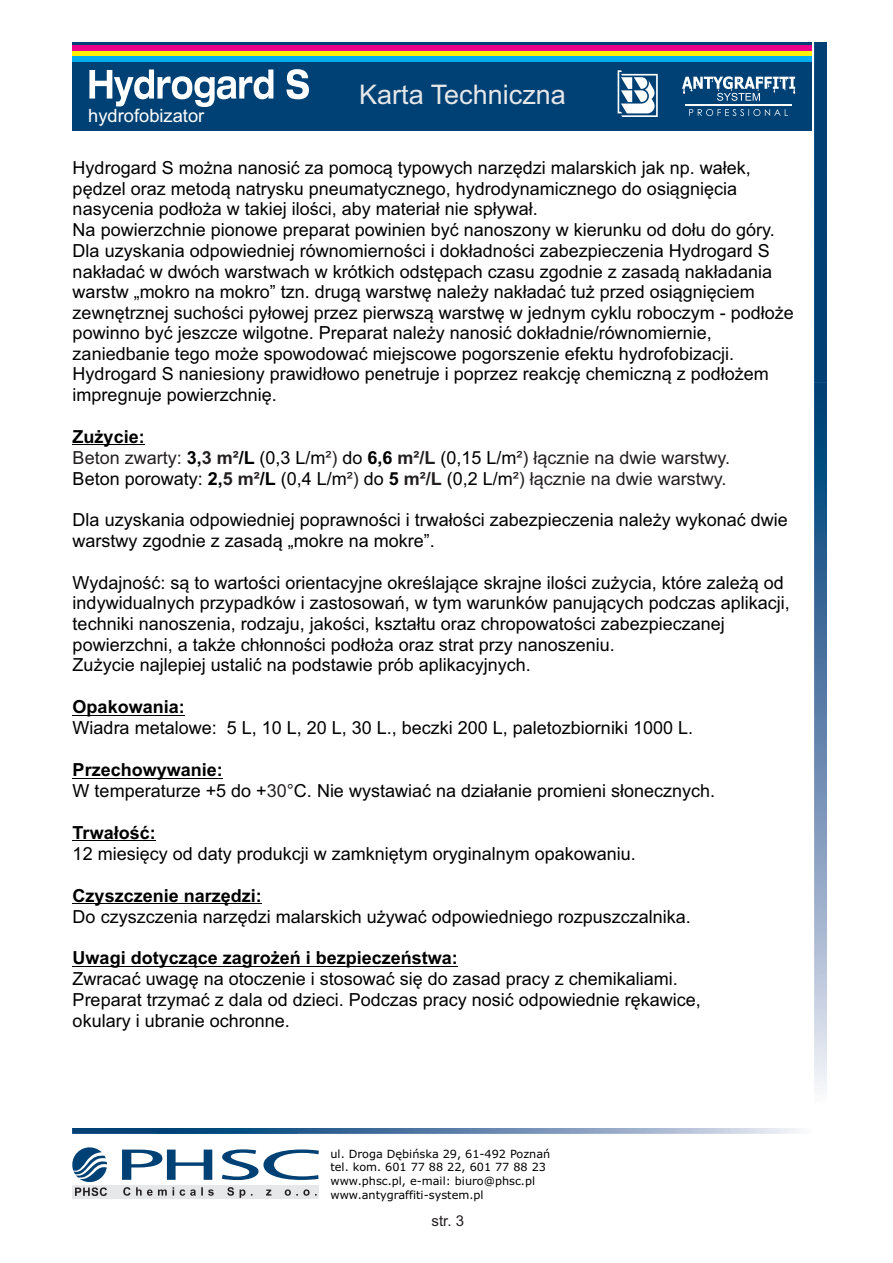
<style>
.page{position:relative;width:893px;height:1263px;background:#fff}
.page>*{position:absolute;margin:0;border:0;box-sizing:border-box;transform-origin:0 0}
.t1{font:27px "Arial";color:#e6e7e9}
.t2{font:18.3px "Arial";color:#fff}
.t3{font:18px/20.5px "Arial";color:#000}
.t4{font:18px/20.9px "Arial";color:#231f20}
.t5{font:700 18px "Arial";color:#000}
.t6{font:15px "Arial";color:#231f20}
.t7{font:11.25px/13.6px "Verdana";color:#000}
.s1{font-weight:700;color:#000}
.s2{font-weight:700}
.s3{color:#000}
.s4{color:#231f20}
</style>
<div class="page">
<img style="left:814px;top:43px;width:13px;height:1047px">
<img style="left:72px;top:1128px;width:728px;height:6px">
<hr style="left:73px;top:444px;width:72px;height:1px;background:#000">
<hr style="left:73px;top:715px;width:112px;height:1px;background:#000">
<hr style="left:73px;top:778px;width:150px;height:1px;background:#000">
<hr style="left:73px;top:840px;width:83px;height:1px;background:#000">
<hr style="left:73px;top:903px;width:189px;height:1px;background:#000">
<hr style="left:73px;top:966px;width:385px;height:1px;background:#000">
<svg style="left:122px;top:1149px;width:197px;height:31px"></svg>
<div style="left:72px;top:1185px;width:247px;height:13px;background:#e6e7e9"></div>
<svg style="left:123px;top:1187px;width:194px;height:11px"></svg>
<svg style="left:72px;top:1147px;width:35px;height:49px"></svg>
<div style="left:72px;top:43px;width:740px;height:88px;background:#004175"></div>
<div style="left:72px;top:46px;width:740px;height:5px;background:#ed028c"></div>
<div style="left:72px;top:51px;width:740px;height:5px;background:#fff101"></div>
<div style="left:72px;top:56px;width:740px;height:5px;background:#00aeef"></div>
<svg style="left:689px;top:109px;width:99px;height:7px"></svg>
<hr style="left:685px;top:104px;width:107px;height:2px;background:#fff">
<svg style="left:682px;top:76px;width:113px;height:25px"></svg>
<svg style="left:89px;top:69px;width:220px;height:38px"></svg>
<svg style="left:618px;top:70px;width:40px;height:47px"></svg>
<p class="t2" style="left:88px;top:109px;width:118px">hydrofobizator</p>
<h1 class="t1" style="left:359px;top:85px;width:208px">Karta Techniczna</h1>
<p class="t3" style="left:73px;top:159px;width:723px">Hydrogard S można nanosić za pomocą typowych narzędzi malarskich jak np. wałek, pędzel oraz metodą natrysku pneumatycznego, hydrodynamicznego do osiągnięcia nasycenia podłoża w takiej ilości, aby materiał nie spływał.<br>Na powierzchnie pionowe preparat powinien być nanoszony w kierunku od dołu do góry.<br>Dla uzyskania odpowiedniej równomierności i dokładności zabezpieczenia Hydrogard S nakładać w dwóch warstwach w krótkich odstępach czasu zgodnie z zasadą nakładania warstw „mokro na mokro” tzn. drugą warstwę należy nakładać tuż przed osiągnięciem zewnętrznej suchości pyłowej przez pierwszą warstwę w jednym cyklu roboczym - podłoże powinno być jeszcze wilgotne. Preparat należy nanosić dokładnie/równomiernie, zaniedbanie tego może spowodować miejscowe pogorszenie efektu hydrofobizacji.<br>Hydrogard S naniesiony prawidłowo penetruje i poprzez reakcję chemiczną z podłożem impregnuje powierzchnię.</p>
<p class="t4" style="left:73px;top:428px;width:659px"><span class="s1">Zużycie:<br></span>Beton zwarty: <span class="s1">3,</span><span class="s2">3 m²</span><span class="s1">/L</span> <span class="s3">(0,3 L/m</span>²) <span class="s3">do</span> <span class="s1">6,6</span> <span class="s2">m²/L</span> <span class="s3">(0,15 L/m</span>²) łącznie na dwie warstwy.<br><span class="s3">Beton porowaty:</span> <span class="s1">2,</span><span class="s2">5 m²</span><span class="s1">/L</span> <span class="s3">(0,4 L/m</span>²) <span class="s3">do</span> <span class="s1">5</span> <span class="s2">m²/L</span> <span class="s3">(0,2 L/m</span>²) łącznie na dwie warstwy.</p>
<p class="t3" style="left:73px;top:511px;width:717px">Dla uzyskania odpowiedniej poprawności i trwałości zabezpieczenia należy wykonać dwie warstwy zgodnie z zasadą „mokre na mokre”.</p>
<p class="t3" style="left:73px;top:574px;width:719px">Wydajność: są to wartości orientacyjne określające skrajne ilości zużycia, które zależą od indywidualnych przypadków i zastosowań, w tym warunków panujących podczas aplikacji, techniki nanoszenia, rodzaju, jakości, kształtu oraz chropowatości zabezpieczanej powierzchni, a także chłonności podłoża oraz strat przy nanoszeniu.<br>Zużycie najlepiej ustalić na podstawie prób aplikacyjnych.</p>
<p class="t5" style="left:73px;top:700px;width:114px">Opakowania:</p>
<p class="t3" style="left:73px;top:719px;width:622px">Wiadra metalowe: 5 L, 10 L, 20 L, 30 L., beczki 200 L, paletozbiorniki 1000 L.</p>
<p class="t3" style="left:73px;top:761px;width:644px"><span class="s2">Przechowywanie:<br></span>W temperaturze +5 do +<span class="s4">30°</span>C. Nie wystawiać na działanie promieni słonecznych.</p>
<p class="t5" style="left:73px;top:826px;width:85px">Trwałość:</p>
<p class="t3" style="left:73px;top:845px;width:565px">12 miesięcy od daty produkcji w zamkniętym oryginalnym opakowaniu.</p>
<p class="t5" style="left:73px;top:888px;width:191px">Czyszczenie narzędzi:</p>
<p class="t3" style="left:73px;top:908px;width:620px">Do czyszczenia narzędzi malarskich używać odpowiedniego rozpuszczalnika.</p>
<p class="t5" style="left:73px;top:951px;width:387px">Uwagi dotyczące zagrożeń i bezpieczeństwa:</p>
<p class="t3" style="left:73px;top:970px;width:630px">Zwracać uwagę na otoczenie i stosować się do zasad pracy z chemikaliami.<br>Preparat trzymać z dala od dzieci. Podczas pracy nosić odpowiednie rękawice, okulary i ubranie ochronne.</p>
<p class="t7" style="left:330px;top:1148px;width:221px">ul. Droga Dębińska 29, 61-492 Poznań tel. kom. 601 77 88 22, 601 77 88 23 www.phsc.pl, e-mail: biuro@phsc.pl www.antygraffiti-system.pl</p>
<p class="t6" style="left:432px;top:1215px;width:34px">str. 3</p>
</div>
